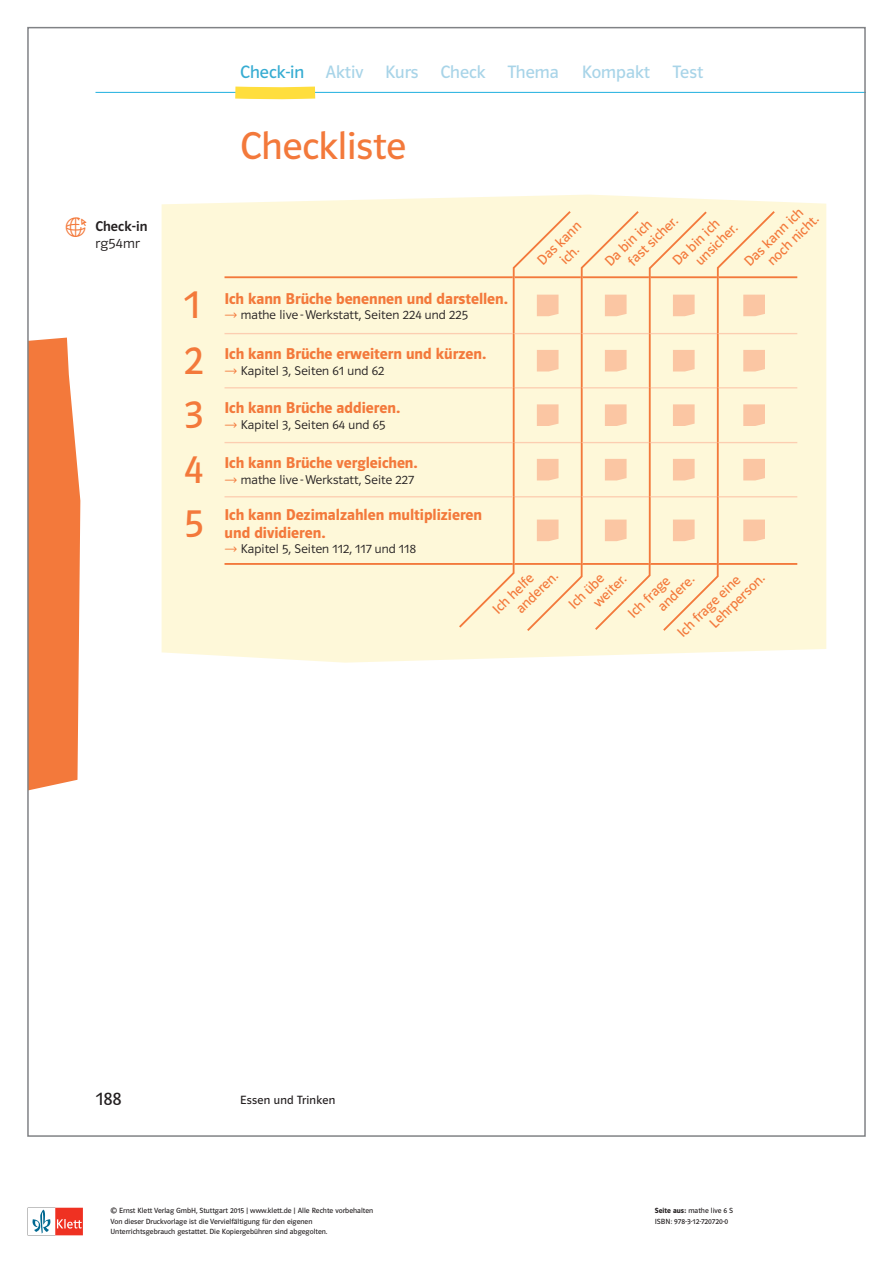
<style>
.page{position:relative;width:893px;height:1263px;background:#fff}
.page>*{position:absolute;margin:0;border:0;box-sizing:border-box;transform-origin:0 0}
.t1{font:39px "Polo MA11 K Buch";color:#f3793b}
.t2{font:18px "Polo MA11 K Buch";color:#a8d4e8}
.t3{font:18px "Polo MA11 K Buch";color:#231f20}
.t4{font:15.75px/18px "Polo MA11 K Hfett";color:#f3793b}
.t5{font:14.25px/15.6px "Polo MA11 K Buch";color:#f3793b}
.t6{font:14.25px "Polo ST11 K Krftg";letter-spacing:.01em;color:#231f20}
.t7{font:14.25px "Polo ST11 K Leicht";letter-spacing:.025em;color:#231f20}
.t8{font:12.75px "Polo ST11 K Leicht";letter-spacing:.01em;color:#231f20}
.t9{font:12px "Polo MA11 K Buch";letter-spacing:.02em;color:#231f20}
.t10{font:7.5px/10.1px "Polo ST11 K Buch";color:#231f20}
.s1{color:#36acd2}
.s2{font-family:"Polo ST11 K Hfett"}
</style>
<div class="page">
<svg style="left:32px;top:1208px;width:51px;height:27px"></svg>
<div style="left:162px;top:195px;width:664px;height:468px;background:#fef8d9"></div>
<hr style="left:651px;top:387px;width:66px;height:1px;background:#fcceb1">
<hr style="left:515px;top:387px;width:66px;height:1px;background:#fcceb1">
<hr style="left:515px;top:442px;width:66px;height:1px;background:#fcceb1">
<hr style="left:515px;top:496px;width:66px;height:1px;background:#fcceb1">
<hr style="left:225px;top:276px;width:288px;height:2px;background:#f3793b">
<hr style="left:513px;top:276px;width:2px;height:58px;background:#f3793b">
<hr style="left:515px;top:276px;width:66px;height:2px;background:#f3793b">
<hr style="left:581px;top:276px;width:2px;height:58px;background:#f3793b">
<hr style="left:583px;top:276px;width:66px;height:2px;background:#f3793b">
<hr style="left:649px;top:276px;width:2px;height:58px;background:#f3793b">
<hr style="left:651px;top:276px;width:66px;height:2px;background:#f3793b">
<hr style="left:717px;top:276px;width:2px;height:58px;background:#f3793b">
<hr style="left:719px;top:276px;width:78px;height:2px;background:#f3793b">
<hr style="left:225px;top:333px;width:288px;height:1px;background:#fcceb1">
<hr style="left:513px;top:334px;width:2px;height:54px;background:#f3793b">
<hr style="left:515px;top:333px;width:66px;height:1px;background:#fcceb1">
<hr style="left:581px;top:334px;width:2px;height:54px;background:#f3793b">
<hr style="left:583px;top:333px;width:66px;height:1px;background:#fcceb1">
<hr style="left:649px;top:334px;width:2px;height:54px;background:#f3793b">
<hr style="left:651px;top:333px;width:66px;height:1px;background:#fcceb1">
<hr style="left:717px;top:334px;width:2px;height:54px;background:#f3793b">
<hr style="left:719px;top:333px;width:78px;height:1px;background:#fcceb1">
<hr style="left:225px;top:387px;width:288px;height:1px;background:#fcceb1">
<hr style="left:513px;top:388px;width:2px;height:55px;background:#f3793b">
<hr style="left:581px;top:388px;width:2px;height:55px;background:#f3793b">
<hr style="left:583px;top:387px;width:66px;height:1px;background:#fcceb1">
<hr style="left:649px;top:388px;width:2px;height:55px;background:#f3793b">
<hr style="left:717px;top:388px;width:2px;height:55px;background:#f3793b">
<hr style="left:719px;top:387px;width:78px;height:1px;background:#fcceb1">
<hr style="left:225px;top:442px;width:288px;height:1px;background:#fcceb1">
<hr style="left:513px;top:443px;width:2px;height:54px;background:#f3793b">
<hr style="left:513px;top:497px;width:2px;height:68px;background:#f3793b">
<hr style="left:581px;top:443px;width:2px;height:54px;background:#f3793b">
<hr style="left:581px;top:497px;width:2px;height:68px;background:#f3793b">
<hr style="left:583px;top:442px;width:66px;height:1px;background:#fcceb1">
<hr style="left:583px;top:496px;width:66px;height:1px;background:#fcceb1">
<hr style="left:649px;top:443px;width:2px;height:54px;background:#f3793b">
<hr style="left:649px;top:497px;width:2px;height:68px;background:#f3793b">
<hr style="left:651px;top:442px;width:66px;height:1px;background:#fcceb1">
<hr style="left:651px;top:496px;width:66px;height:1px;background:#fcceb1">
<hr style="left:717px;top:443px;width:2px;height:54px;background:#f3793b">
<hr style="left:717px;top:497px;width:2px;height:68px;background:#f3793b">
<hr style="left:719px;top:442px;width:78px;height:1px;background:#fcceb1">
<hr style="left:719px;top:496px;width:78px;height:1px;background:#fcceb1">
<hr style="left:225px;top:496px;width:288px;height:1px;background:#fcceb1">
<hr style="left:225px;top:563px;width:288px;height:2px;background:#f3793b">
<hr style="left:515px;top:563px;width:66px;height:2px;background:#f3793b">
<hr style="left:583px;top:563px;width:66px;height:2px;background:#f3793b">
<hr style="left:651px;top:563px;width:66px;height:2px;background:#f3793b">
<hr style="left:719px;top:563px;width:78px;height:2px;background:#f3793b">
<svg style="left:537px;top:295px;width:21px;height:21px"></svg>
<svg style="left:605px;top:295px;width:22px;height:21px"></svg>
<svg style="left:673px;top:295px;width:22px;height:21px"></svg>
<svg style="left:743px;top:295px;width:22px;height:21px"></svg>
<svg style="left:537px;top:350px;width:21px;height:21px"></svg>
<svg style="left:605px;top:350px;width:22px;height:21px"></svg>
<svg style="left:673px;top:350px;width:22px;height:21px"></svg>
<svg style="left:743px;top:350px;width:22px;height:21px"></svg>
<svg style="left:537px;top:404px;width:21px;height:22px"></svg>
<svg style="left:605px;top:404px;width:22px;height:22px"></svg>
<svg style="left:673px;top:404px;width:22px;height:22px"></svg>
<svg style="left:743px;top:404px;width:22px;height:22px"></svg>
<svg style="left:537px;top:459px;width:21px;height:21px"></svg>
<svg style="left:605px;top:459px;width:22px;height:21px"></svg>
<svg style="left:673px;top:459px;width:22px;height:21px"></svg>
<svg style="left:743px;top:459px;width:22px;height:21px"></svg>
<svg style="left:537px;top:519px;width:21px;height:22px"></svg>
<svg style="left:605px;top:519px;width:22px;height:22px"></svg>
<svg style="left:673px;top:519px;width:22px;height:22px"></svg>
<svg style="left:743px;top:519px;width:22px;height:22px"></svg>
<svg style="left:580px;top:209px;width:61px;height:70px;background:#fdefce"></svg>
<svg style="left:648px;top:210px;width:61px;height:69px;background:#fdefce"></svg>
<svg style="left:716px;top:209px;width:61px;height:70px;background:#fdefce"></svg>
<svg style="left:512px;top:209px;width:61px;height:70px;background:#fdefce"></svg>
<svg style="left:661px;top:562px;width:59px;height:71px;background:#fdefce"></svg>
<svg style="left:593px;top:562px;width:58px;height:70px;background:#fdefce"></svg>
<svg style="left:525px;top:562px;width:58px;height:71px;background:#fdefce"></svg>
<svg style="left:457px;top:562px;width:58px;height:67px;background:#fdefce"></svg>
<div style="left:30px;top:338px;width:50px;height:452px;background:#f3793b"></div>
<svg style="left:95px;top:86px;width:768px;height:14px"></svg>
<svg style="left:225px;top:313px;width:12px;height:5px"></svg>
<svg style="left:225px;top:368px;width:12px;height:5px"></svg>
<svg style="left:225px;top:423px;width:12px;height:5px"></svg>
<svg style="left:225px;top:477px;width:12px;height:5px"></svg>
<svg style="left:225px;top:547px;width:12px;height:5px"></svg>
<h2 class="t2" style="left:240px;top:62px;width:320px"><span class="s1">Check-in</span> Aktiv Kurs Check Thema</h2>
<h2 class="t2" style="left:582px;top:62px;width:70px">Kompakt</h2>
<h2 class="t2" style="left:673px;top:62px;width:32px">Test</h2>
<h3 class="t6" style="left:95px;top:218px;width:54px">Check-in</h3>
<h3 class="t7" style="left:95px;top:235px;width:46px">rg54mr</h3>
<h1 class="t1" style="left:240px;top:125px;width:167px">Checkliste</h1>
<h1 class="t1" style="left:184px;top:284px;width:18px">1</h1>
<h3 class="t4" style="left:225px;top:289px;width:285px">Ich kann Brüche benennen und darstellen.</h3>
<h3 class="t8" style="left:241px;top:308px;width:229px">mathe live -Werkstatt, Seiten 224 und 225</h3>
<h1 class="t1" style="left:184px;top:340px;width:21px">2</h1>
<h3 class="t4" style="left:225px;top:345px;width:263px">Ich kann Brüche erweitern und kürzen.</h3>
<h3 class="t8" style="left:241px;top:363px;width:145px">Kapitel 3, Seiten 61 und 62</h3>
<h1 class="t1" style="left:184px;top:395px;width:21px">3</h1>
<h3 class="t4" style="left:225px;top:399px;width:177px">Ich kann Brüche addieren.</h3>
<h3 class="t8" style="left:241px;top:418px;width:146px">Kapitel 3, Seiten 64 und 65</h3>
<h1 class="t1" style="left:184px;top:449px;width:21px">4</h1>
<h3 class="t4" style="left:225px;top:454px;width:195px">Ich kann Brüche vergleichen.</h3>
<h3 class="t8" style="left:241px;top:472px;width:175px">mathe live -Werkstatt, Seite 227</h3>
<h1 class="t1" style="left:184px;top:503px;width:21px">5</h1>
<h3 class="t4" style="left:225px;top:505px;width:259px">Ich kann Dezimalzahlen multiplizieren und dividieren.</h3>
<h3 class="t8" style="left:241px;top:542px;width:177px">Kapitel 5, Seiten 112, 117 und 118</h3>
<h3 class="t5" style="left:681px;top:246px;width:54px;text-indent:-17px;rotate:-44deg">Da bin ich unsicher.</h3>
<h3 class="t5" style="left:753px;top:246px;width:67px;text-indent:-17px;rotate:-44deg">Das kann ich noch nicht.</h3>
<h3 class="t5" style="left:534px;top:257px;width:57px;text-align:center;rotate:-44deg">Das kann ich.</h3>
<h3 class="t5" style="left:614px;top:246px;width:65px;text-indent:-17px;rotate:-44deg">Da bin ich fast sicher.</h3>
<h3 class="t5" style="left:502px;top:594px;width:54px;text-indent:-17px;rotate:-44deg">Ich helfe anderen.</h3>
<h3 class="t5" style="left:579px;top:588px;width:41px;text-indent:-19px;rotate:-44deg">Ich übe weiter.</h3>
<h3 class="t5" style="left:644px;top:592px;width:46px;text-indent:-27px;rotate:-44deg">Ich frage andere.</h3>
<h3 class="t5" style="left:696px;top:608px;width:72px;text-indent:-30px;rotate:-44deg">Ich frage eine<br>Lehrperson.</h3>
<h2 class="t3" style="left:96px;top:1089px;width:27px">188</h2>
<h3 class="t9" style="left:240px;top:1093px;width:97px">Essen und Trinken</h3>
<p class="t10" style="left:111px;top:1206px;width:264px">© Ernst Klett Verlag GmbH, Stuttgart 2015 | www.klett.de | Alle Rechte vorbehalten<br>Von dieser Druckvorlage ist die Vervielfältigung für den eigenen<br>Unterrichtsgebrauch gestattet. Die Kopiergebühren sind abgegolten.</p>
<p class="t10" style="left:655px;top:1206px;width:80px"><span class="s2">Seite aus:</span> mathe live 6 S<br>ISBN: 978-3-12-720720-0</p>
</div>
